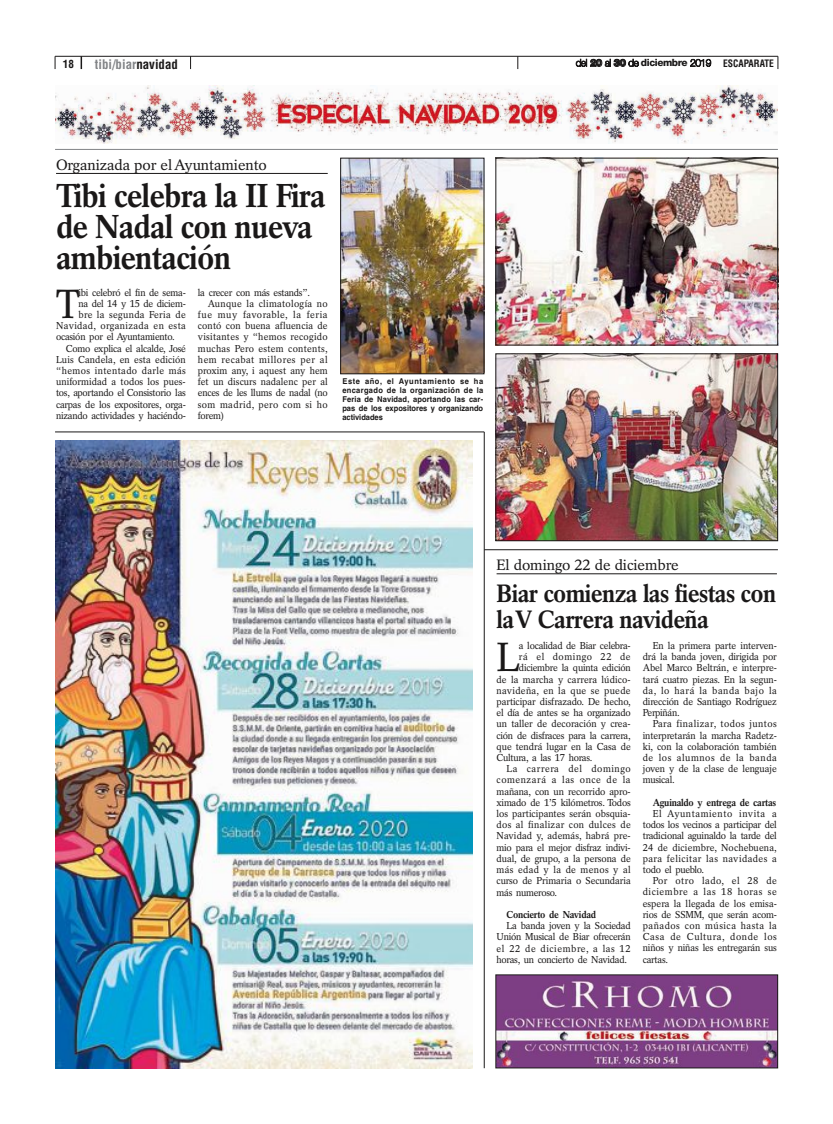
<style>
.page{position:relative;width:833px;height:1124px;background:#fff}
.page>*{position:absolute;margin:0;border:0;box-sizing:border-box;transform-origin:0 0}
.t1{font:40.5px "Rotation";color:#1a1818;scale:.95 1}
.t2{font:700 33px/31px "Rotation";letter-spacing:-.03em;color:#1a1818;scale:.95 1}
.t3{font:700 25px/26px "Rotation";letter-spacing:-.03em;color:#1a1818;scale:.95 1}
.t4{font:15px "Rotation";letter-spacing:-.005em;color:#1a1818}
.t5{font:700 condensed 12.9px "Helvetica";color:#818386}
.t6{font:700 condensed 11px "Helvetica";color:#1a1818}
.t7{font:10px/11.2px "Rotation";letter-spacing:-.005em;color:#1a1818;text-align:justify;scale:.95 1}
.t8{font:10px "Rotation";letter-spacing:-.03em;color:#1a1818;scale:.95 1}
.t9{font:10px "Rotation";letter-spacing:-.025em;color:#1a1818;scale:.95 1}
.t10{font:10px "Rotation";letter-spacing:.055em;color:#1a1818;scale:.95 1}
.t11{font:10px "Rotation";letter-spacing:.03em;color:#1a1818;scale:.95 1}
.t12{font:10px "Rotation";letter-spacing:.035em;color:#1a1818;scale:.95 1}
.t13{font:10px "Rotation";letter-spacing:.025em;color:#1a1818;scale:.95 1}
.t14{font:700 10px "Rotation";letter-spacing:-.03em;color:#1a1818;scale:.95 1}
.t15{font:800 10px "Helvetica Neue";letter-spacing:-.045em;color:#1a1818}
.t16{font:10px "Rotation";letter-spacing:.04em;color:#1a1818;scale:.95 1}
.t17{font:700 8px/9px "Helvetica";color:#1a1818;text-align:justify;scale:.94 1}
.s1{color:#1a1818}
.s2{font-weight:100}
.s3{font-family:"Helvetica";font-weight:700;font-stretch:condensed}
</style>
<div class="page">
<svg style="left:576px;top:59px;width:63px;height:8px"></svg>
<svg style="left:690px;top:59px;width:21px;height:8px"></svg>
<hr style="left:55px;top:56px;width:723px;height:1px;background:#1a1818">
<svg style="left:190px;top:56px;width:1px;height:13px"></svg>
<svg style="left:518px;top:56px;width:1px;height:13px"></svg>
<svg style="left:778px;top:56px;width:1px;height:13px"></svg>
<svg style="left:81px;top:56px;width:1px;height:13px"></svg>
<svg style="left:55px;top:56px;width:1px;height:13px"></svg>
<img style="left:55px;top:85px;width:723px;height:58px">
<hr style="left:55px;top:149px;width:723px;height:1px;background:#818386">
<img style="left:55px;top:440px;width:418px;height:628px">
<hr style="left:55px;top:432px;width:429px;height:1px;background:#1a1818">
<hr style="left:484px;top:432px;width:1px;height:636px;background:#1a1818">
<img style="left:498px;top:976px;width:278px;height:90px">
<div style="left:496px;top:974px;width:282px;height:94px;border:1px solid #1a1818"></div>
<hr style="left:497px;top:573px;width:280px;height:1px;background:#1a1818">
<hr style="left:56px;top:173px;width:272px;height:1px;background:#1a1818">
<img style="left:498px;top:355px;width:278px;height:184px">
<div style="left:496px;top:353px;width:282px;height:188px;border:1px solid #1a1818"></div>
<img style="left:498px;top:160px;width:278px;height:183px">
<div style="left:496px;top:158px;width:282px;height:187px;border:1px solid #1a1818"></div>
<img style="left:342px;top:160px;width:140px;height:212px">
<div style="left:340px;top:158px;width:144px;height:216px;border:1px solid #1a1818"></div>
<hr style="left:484px;top:549px;width:294px;height:1px;background:#1a1818">
<p class="t6" style="left:63px;top:57px;width:12px">18</p>
<p class="t5" style="left:95px;top:56px;width:85px">tibi/biar<span class="s1">navidad</span></p>
<p class="t15" style="left:576px;top:57px;width:200px"><span class="s2">del</span> 20 <span class="s2">al</span> 30 <span class="s2">de</span> diciembre <span class="s2">2019</span> <span class="s3">ESCAPARATE</span></p>
<h3 class="t4" style="left:56px;top:156px;width:212px">Organizada por el Ayuntamiento</h3>
<h2 class="t2" style="left:56px;top:180px;width:286px">Tibi celebra la II Fira de Nadal con nueva ambientación</h2>
<h1 class="t1" style="left:56px;top:280px;width:26px">T</h1>
<p class="t8" style="left:78px;top:286px;width:115px">ibi celebró el fin de sema-</p>
<p class="t8" style="left:78px;top:297px;width:115px">na del 14 y 15 de diciem-</p>
<p class="t11" style="left:78px;top:309px;width:115px">bre la segunda Feria de</p>
<p class="t12" style="left:56px;top:320px;width:138px">Navidad, organizada en esta</p>
<p class="t8" style="left:56px;top:331px;width:126px">ocasión por el Ayuntamiento.</p>
<p class="t8" style="left:66px;top:342px;width:128px">Como explica el alcalde, José</p>
<p class="t7" style="left:56px;top:354px;width:138px">Luis Candela, en esta edición</p>
<p class="t16" style="left:56px;top:365px;width:138px">“hemos intentado darle más</p>
<p class="t7" style="left:56px;top:376px;width:138px">uniformidad a todos los pues-</p>
<p class="t8" style="left:56px;top:387px;width:138px">tos, aportando el Consistorio las</p>
<p class="t7" style="left:56px;top:398px;width:138px">carpas de los expositores, orga-</p>
<p class="t8" style="left:56px;top:409px;width:138px">nizando actividades y haciéndo-</p>
<p class="t8" style="left:198px;top:286px;width:119px">la crecer con más estands”.</p>
<p class="t11" style="left:208px;top:297px;width:128px">Aunque la climatología no</p>
<p class="t10" style="left:198px;top:309px;width:138px">fue muy favorable, la feria</p>
<p class="t7" style="left:198px;top:320px;width:138px">contó con buena afluencia de</p>
<p class="t13" style="left:198px;top:331px;width:138px">visitantes y “hemos recogido</p>
<p class="t13" style="left:198px;top:342px;width:138px">muchas Pero estem contents,</p>
<p class="t10" style="left:198px;top:353px;width:138px">hem recabat millores per al</p>
<p class="t7" style="left:198px;top:365px;width:138px">proxim any, i aquest any hem</p>
<p class="t7" style="left:198px;top:376px;width:138px">fet un discurs nadalenc per al</p>
<p class="t8" style="left:198px;top:387px;width:138px">ences de les llums de nadal (no</p>
<p class="t12" style="left:198px;top:398px;width:138px">som madrid, pero com si ho</p>
<p class="t7" style="left:198px;top:410px;width:29px">forem)</p>
<p class="t17" style="left:342px;top:377px;width:151px">Este año, el Ayuntamiento se ha encargado de la organización de la Feria de Navidad, aportando las car&shy;pas de los expositores y organizando actividades</p>
<h3 class="t4" style="left:497px;top:556px;width:183px">El domingo 22 de diciembre</h3>
<h3 class="t3" style="left:497px;top:580px;width:296px">Biar comienza las fiestas con la V Carrera navideña</h3>
<h1 class="t1" style="left:497px;top:634px;width:26px">L</h1>
<p class="t8" style="left:519px;top:639px;width:119px">a localidad de Biar celebra-</p>
<p class="t7" style="left:643px;top:640px;width:143px;text-indent:10px">En la primera parte interven&shy;drá la banda joven, dirigida por Abel Marco Beltrán, e interpre&shy;tará cuatro piezas. En la segun&shy;da, lo hará la banda bajo la dirección de Santiago Rodríguez Perpiñán.</p>
<p class="t7" style="left:643px;top:718px;width:143px;text-indent:10px">Para finalizar, todos juntos interpretarán la marcha Radetz&shy;ki, con la colaboración también de los alumnos de la banda joven y de la clase de lenguaje musical.</p>
<p class="t14" style="left:653px;top:796px;width:131px">Aguinaldo y entrega de cartas</p>
<p class="t7" style="left:643px;top:808px;width:143px;text-indent:10px">El Ayuntamiento invita a todos los vecinos a participar del tradicional aguinaldo la tarde del 24 de diciembre, Nochebuena, para felicitar las navidades a todo el pueblo.</p>
<p class="t7" style="left:643px;top:875px;width:143px;text-indent:10px">Por otro lado, el 28 de diciembre a las 18 horas se espera la llegada de los emisa&shy;rios de SSMM, que serán acom&shy;pañados con música hasta la Casa de Cultura, donde los niños y niñas les entregarán sus cartas.</p>
<p class="t10" style="left:519px;top:651px;width:119px">rá el domingo 22 de</p>
<p class="t9" style="left:519px;top:662px;width:119px">diciembre la quinta edición</p>
<p class="t7" style="left:497px;top:673px;width:143px">de la marcha y carrera lúdico-</p>
<p class="t11" style="left:497px;top:684px;width:143px">navideña, en la que se puede</p>
<p class="t7" style="left:497px;top:696px;width:143px">participar disfrazado. De hecho,</p>
<p class="t8" style="left:497px;top:707px;width:143px">el día de antes se ha organizado</p>
<p class="t7" style="left:497px;top:718px;width:143px">un taller de decoración y crea-</p>
<p class="t9" style="left:497px;top:729px;width:143px">ción de disfraces para la carrera,</p>
<p class="t7" style="left:497px;top:741px;width:143px">que tendrá lugar en la Casa de</p>
<p class="t8" style="left:497px;top:751px;width:102px">Cultura, a las 17 horas.</p>
<p class="t10" style="left:506px;top:763px;width:132px">La carrera del domingo</p>
<p class="t10" style="left:497px;top:774px;width:143px">comenzará a las once de la</p>
<p class="t7" style="left:497px;top:785px;width:143px">mañana, con un recorrido apro-</p>
<p class="t9" style="left:497px;top:796px;width:143px">ximado de 1’5 kilómetros. Todos</p>
<p class="t7" style="left:497px;top:808px;width:143px">los participantes serán obsquia-</p>
<p class="t11" style="left:497px;top:819px;width:143px">dos al finalizar con dulces de</p>
<p class="t7" style="left:497px;top:830px;width:143px">Navidad y, además, habrá pre-</p>
<p class="t9" style="left:497px;top:841px;width:143px">mio para el mejor disfraz indivi-</p>
<p class="t7" style="left:497px;top:853px;width:143px">dual, de grupo, a la persona de</p>
<p class="t12" style="left:497px;top:863px;width:143px">más edad y la de menos y al</p>
<p class="t7" style="left:497px;top:875px;width:143px">curso de Primaria o Secundaria</p>
<p class="t8" style="left:497px;top:886px;width:65px">más numeroso.</p>
<p class="t14" style="left:506px;top:908px;width:96px">Concierto de Navidad</p>
<p class="t7" style="left:497px;top:920px;width:143px;text-indent:10px">La banda joven y la Sociedad Unión Musical de Biar ofrecerán el 22 de diciembre, a las 12 horas, un concierto de Navidad.</p>
</div>
